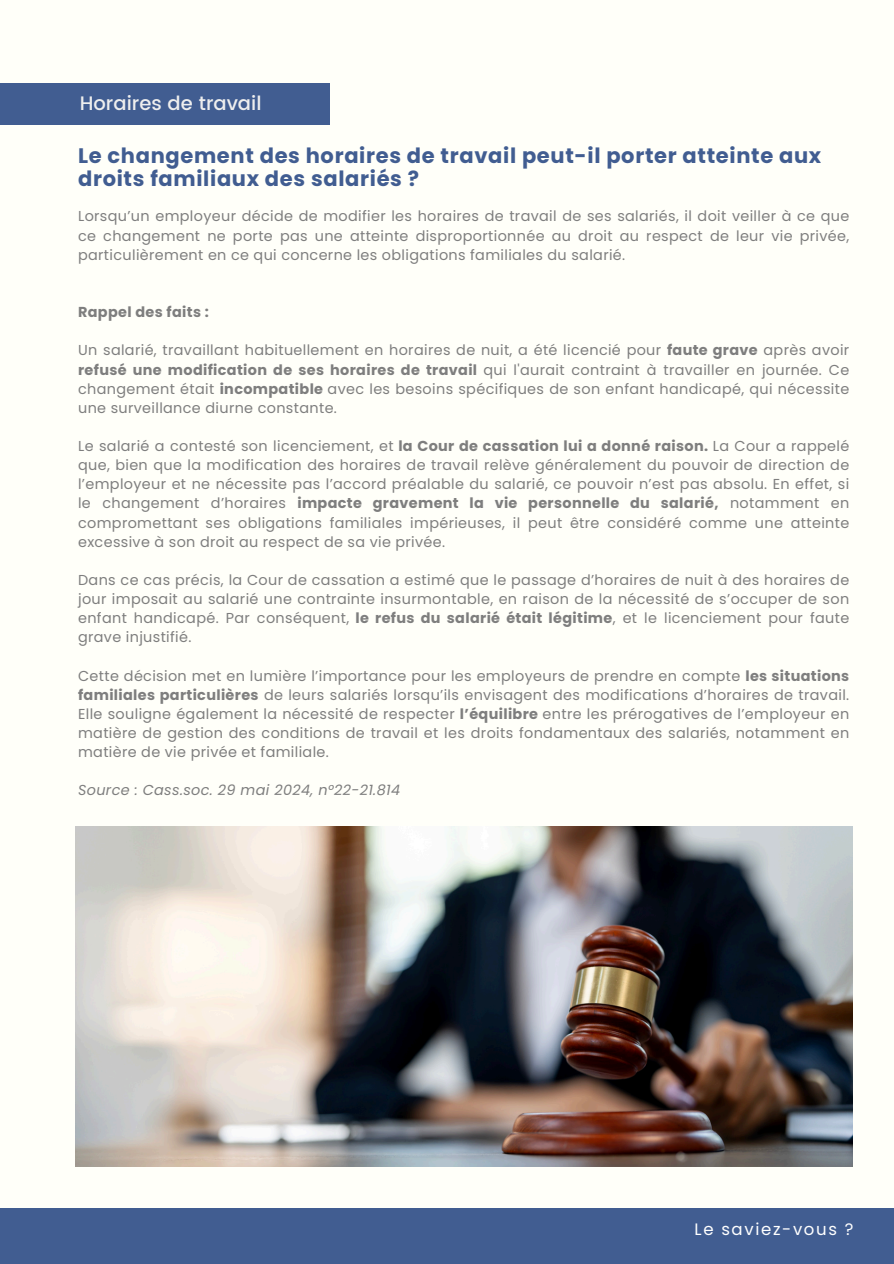
<style>
.page{position:relative;width:894px;height:1264px;background:#fff}
.page>*{position:absolute;margin:0;border:0;box-sizing:border-box;transform-origin:0 0}
.t1{font:700 21px/23.7px "Poppins";letter-spacing:.03em;color:#415d91}
.t2{font:500 19.5px "Poppins";color:#eee}
.t3{font:16.5px "Poppins";letter-spacing:.1em;color:#fff}
.t4{font:14.4px/19.2px "Poppins";letter-spacing:.025em;color:#7e7e7e;text-align:justify}
.t5{font:italic 14.4px "Poppins";letter-spacing:.025em;color:#7e7e7e}
.t6{font:700 14.4px "Poppins";letter-spacing:.025em;color:#7e7e7e}
.s1{font-weight:700}
</style>
<div class="page">
<div style="left:0;top:0;width:893px;height:1263px;background:#fffff9"></div>
<div style="left:0;top:83px;width:329px;height:42px;background:#415d91"></div>
<div style="left:0;top:1208px;width:893px;height:55px;background:#415d91"></div>
<img style="left:75px;top:826px;width:777px;height:340px">
<p class="t2" style="left:80px;top:91px;width:183px">Horaires de travail</p>
<h1 class="t1" style="left:78px;top:143px;width:744px">Le changement des horaires de travail peut-il porter atteinte aux droits familiaux des salariés ?</h1>
<h1 class="t4" style="left:78px;top:207px;width:772px">Lorsqu’un employeur décide de modifier les horaires de travail de ses salariés, il doit veiller à ce que ce changement ne porte pas une atteinte disproportionnée au droit au respect de leur vie privée, particulièrement en ce qui concerne les obligations familiales du salarié.</h1>
<p class="t6" style="left:78px;top:302px;width:132px">Rappel des faits :</p>
<h3 class="t4" style="left:78px;top:341px;width:772px">Un salarié, travaillant habituellement en horaires de nuit, a été licencié pour <span class="s1">faute grave</span> après avoir <span class="s1">refusé une modification de ses horaires de travail</span> qui l'aurait contraint à travailler en journée. Ce changement était <span class="s1">incompatible</span> avec les besoins spécifiques de son enfant handicapé, qui nécessite une surveillance diurne constante.</h3>
<p class="t4" style="left:78px;top:436px;width:772px">Le salarié a contesté son licenciement, et <span class="s1">la Cour de cassation lui a donné raison.</span> La Cour a rappelé que, bien que la modification des horaires de travail relève généralement du pouvoir de direction de l’employeur et ne nécessite pas l’accord préalable du salarié, ce pouvoir n’est pas absolu. En effet, si le changement d’horaires <span class="s1">impacte gravement la vie personnelle du salarié,</span> notamment en compromettant ses obligations familiales impérieuses, il peut être considéré comme une atteinte excessive à son droit au respect de sa vie privée.</p>
<p class="t4" style="left:78px;top:570px;width:772px">Dans ce cas précis, la Cour de cassation a estimé que le passage d’horaires de nuit à des horaires de jour imposait au salarié une contrainte insurmontable, en raison de la nécessité de s’occuper de son enfant handicapé. Par conséquent, <span class="s1">le refus du salarié était légitime</span>, et le licenciement pour faute grave injustifié.</p>
<p class="t4" style="left:78px;top:666px;width:772px">Cette décision met en lumière l’importance pour les employeurs de prendre en compte <span class="s1">les situations familiales particulières</span> de leurs salariés lorsqu’ils envisagent des modifications d’horaires de travail.<br>Elle souligne également la nécessité de respecter <span class="s1">l’équilibre</span> entre les prérogatives de l’employeur en matière de gestion des conditions de travail et les droits fondamentaux des salariés, notamment en matière de vie privée et familiale.</p>
<p class="t5" style="left:78px;top:780px;width:323px">Source : Cass.soc. 29 mai 2024, n°22-21.814</p>
<p class="t3" style="left:694px;top:1217px;width:160px">Le saviez-vous ?</p>
</div>
